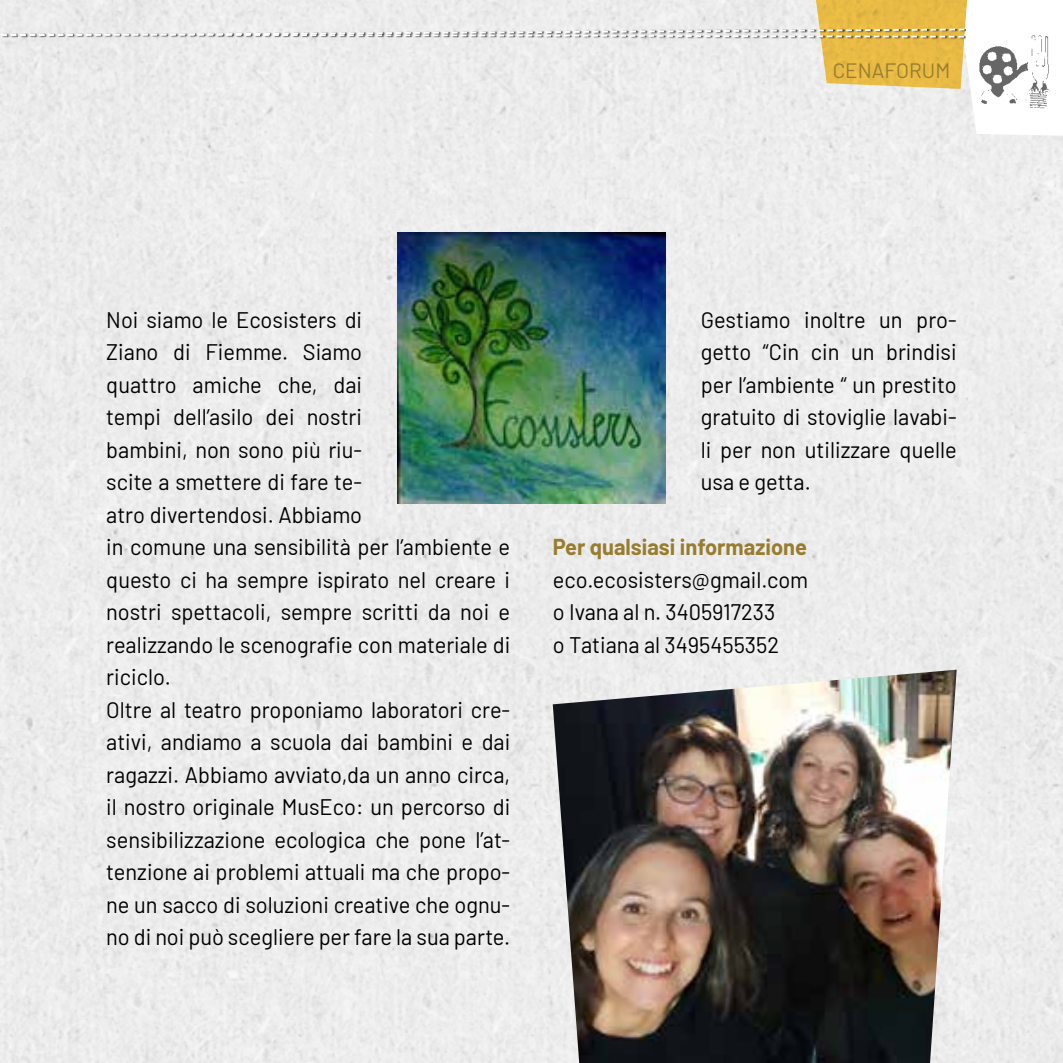
<style>
.page{position:relative;width:1063px;height:1063px;background:#fff}
.page>*{position:absolute;margin:0;border:0;box-sizing:border-box;transform-origin:0 0}
.t1{font:22.5px/32.5px "Barlow";color:#000}
.t2{font:700 22.5px "Barlow";color:#977d2f}
.t3{font:20.75px "Barlow";color:#977d2f}
</style>
<div class="page">
<div style="left:0;top:136px;width:1063px;height:927px;background:#ececec"></div>
<img style="left:398px;top:233px;width:267px;height:271px">
<img style="left:553px;top:670px;width:404px;height:393px">
<svg style="left:0;top:0;width:1054px;height:136px"></svg>
<p class="t3" style="left:833px;top:55px;width:119px">CENAFORUM</p>
<p class="t1" style="left:106px;top:302px;width:406px">Noi siamo le Ecosisters di<br>Ziano di Fiemme. Siamo<br>quattro amiche che, dai<br>tempi dell’asilo dei nostri<br>bambini, non sono più riu-<br>scite a smettere di fare te-<br>atro divertendosi. Abbiamo<br>in comune una sensibilità per l’ambiente e questo ci ha sempre ispirato nel creare i nostri spettacoli, sempre scritti da noi e realizzando le scenografie con materiale di riciclo.<br>Oltre al teatro proponiamo laboratori cre&shy;ativi, andiamo a scuola dai bambini e dai ragazzi. Abbiamo avviato,da un anno circa, il nostro originale MusEco: un percorso di sensibilizzazione ecologica che pone l’at&shy;tenzione ai problemi attuali ma che propo&shy;ne un sacco di soluzioni creative che ognu&shy;no di noi può scegliere per fare la sua parte.</p>
<p class="t1" style="left:701px;top:302px;width:257px;text-align:justify">Gestiamo inoltre un pro&shy;getto “Cin cin un brindisi per l’ambiente “ un prestito gratuito di stoviglie lavabi&shy;li per non utilizzare quelle usa e getta.</p>
<p class="t2" style="left:553px;top:530px;width:256px">Per qualsiasi informazione</p>
<p class="t1" style="left:553px;top:562px;width:257px">eco.ecosisters@gmail.com o Ivana al n. 3405917233<br>o Tatiana al 3495455352</p>
</div>
